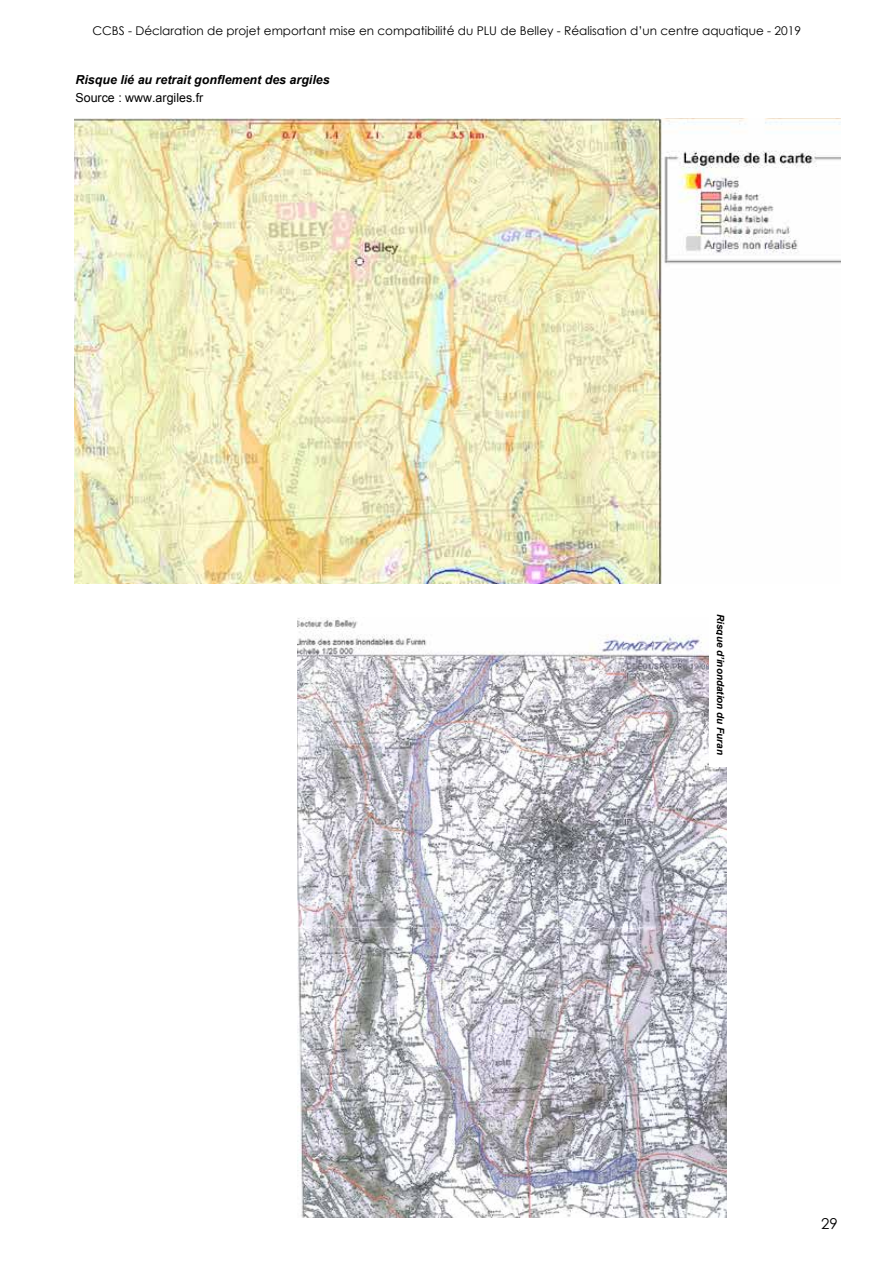
<style>
.page{position:relative;width:893px;height:1263px;background:#fff}
.page>*{position:absolute;margin:0;border:0;box-sizing:border-box;transform-origin:0 0}
.t1{font:15px "Century Gothic";color:#000}
.t2{font:italic 700 12.45px "Arial";color:#000}
.t3{font:12.45px "Arial";color:#000}
.t4{font:12px "Century Gothic";color:#000}
.t5{font:italic 700 9.9px "Arial";color:#000}
</style>
<div class="page">
<img style="left:74px;top:118px;width:766px;height:465px">
<img style="left:298px;top:617px;width:429px;height:600px">
<div style="left:710px;top:608px;width:17px;height:158px;background:#fff"></div>
<p class="t4" style="left:92px;top:22px;width:710px">CCBS - Déclaration de projet emportant mise en compatibilité du PLU de Belley - Réalisation d’un centre aquatique - 2019</p>
<p class="t2" style="left:75px;top:72px;width:256px">Risque lié au retrait gonflement des argiles</p>
<p class="t3" style="left:75px;top:89px;width:129px">Source : www.argiles.fr</p>
<p class="t5" style="left:727px;top:614px;width:142px;rotate:90deg">Risque d’inondation du Furan</p>
<p class="t1" style="left:821px;top:1213px;width:18px">29</p>
</div>
